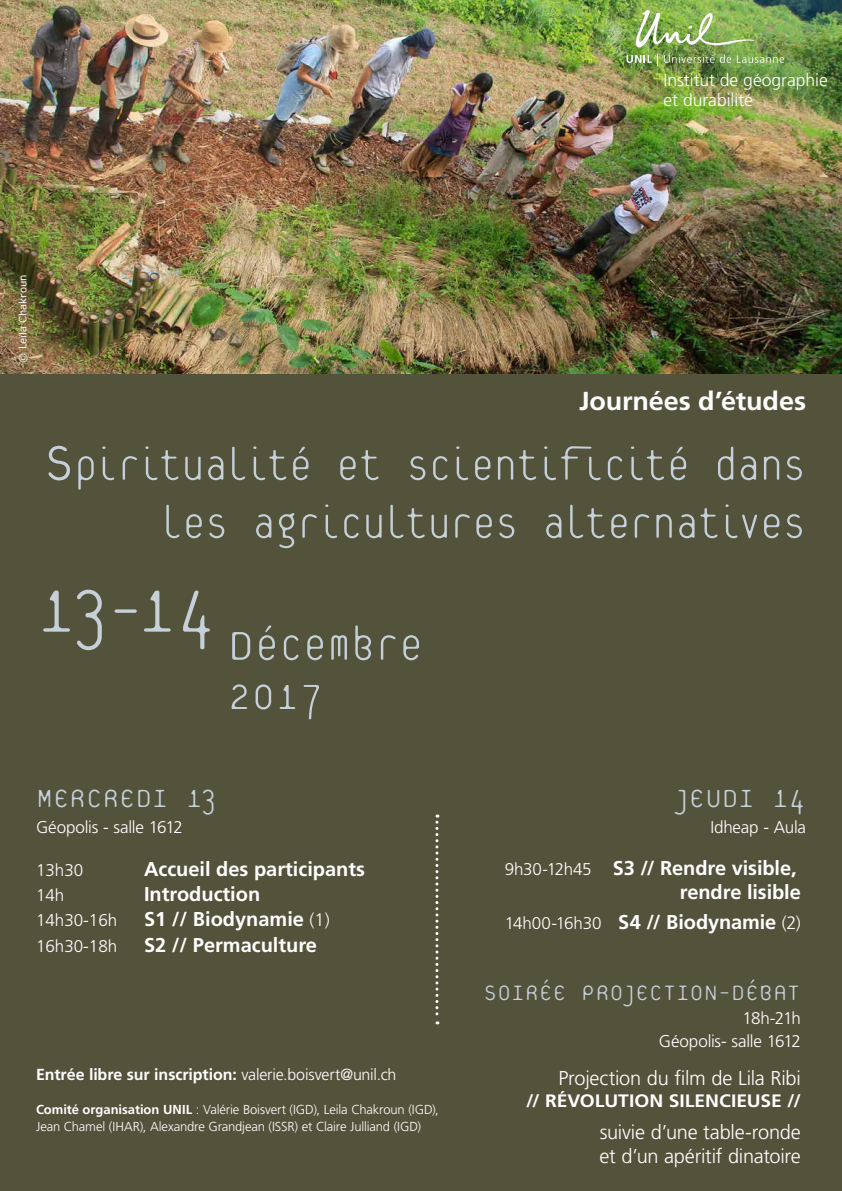
<style>
.page{position:relative;width:842px;height:1191px;background:#fff}
.page>*{position:absolute;margin:0;border:0;box-sizing:border-box;transform-origin:0 0}
.t1{font:100 89px "Platelet";color:#c5d0d8}
.t2{font:100 52px/49.2px "Platelet";color:#c5d0d8}
.t3{font:100 50px/58px "Platelet";letter-spacing:-.025em;color:#c5d0d8;text-align:right}
.t4{font:100 37px "Platelet";letter-spacing:-.015em;color:#c5d0d8}
.t5{font:100 31px "Platelet";letter-spacing:-.015em;color:#c5d0d8}
.t6{font:700 26px "Frutiger LT Std";letter-spacing:-.005em;color:#fff;scale:1.04 1}
.t7{font:700 20px/24px "Frutiger LT Std";color:#fff;text-align:right}
.t8{font:300 20px/24px "Frutiger LT Std";letter-spacing:-.015em;color:#fff}
.t9{font:700 18px "Frutiger LT Std";color:#fff;scale:1.07 1}
.t10{font:300 17.5px/20.1px "Frutiger LT Std";color:#fff}
.t11{font:300 17px/22.7px "Frutiger LT Std";letter-spacing:-.005em;color:#fff;text-align:right}
.t12{font:700 16px "Frutiger LT Std";letter-spacing:-.005em;color:#fff}
.t13{font:300 13px/17px "Frutiger LT Std";letter-spacing:-.01em;color:#fff}
.t14{font:10px "Verdana";color:#fff}
.s1{font-size:72px}
.s2{font-size:60px}
.s3{font-weight:300;font-size:18px}
.s4{font-weight:300}
.s5{font-weight:700}
.s6{font-weight:300;font-size:17px}
</style>
<div class="page">
<img style="left:0;top:0;width:842px;height:374px">
<div style="left:0;top:374px;width:842px;height:817px;background:#53533c"></div>
<svg style="left:435px;top:814px;width:3px;height:210px"></svg>
<img style="left:626px;top:11px;width:158px;height:55px">
<p class="t10" style="left:663px;top:70px;width:166px">Institut de géographie et durabilité</p>
<p class="t14" style="left:16px;top:363px;width:90px;rotate:-90deg">© Leïla Chakroun</p>
<h3 class="t6" style="left:579px;top:386px;width:220px">Journées d’études</h3>
<h3 class="t3" style="left:42px;top:438px;width:765px"><span class="s1">S</span>piritualité et scientificité dans les agricultures alternatives</h3>
<h1 class="t1" style="left:36px;top:570px;width:182px">13-14</h1>
<h2 class="t2" style="left:227px;top:622px;width:197px"><span class="s2">D</span>écembre<br>2017</h2>
<h3 class="t4" style="left:36px;top:781px;width:182px">MERCREDI 13</h3>
<p class="t11" style="left:36px;top:816px;width:148px">Géopolis - salle 1612</p>
<p class="t11" style="left:36px;top:859px;width:49px">13h30</p>
<p class="t7" style="left:144px;top:857px;width:223px">Accueil des participants</p>
<p class="t11" style="left:36px;top:884px;width:30px">14h</p>
<p class="t7" style="left:144px;top:882px;width:118px">Introduction</p>
<p class="t11" style="left:36px;top:909px;width:83px">14h30-16h</p>
<p class="t7" style="left:144px;top:907px;width:187px">S1 // Biodynamie <span class="s3">(1)</span></p>
<p class="t11" style="left:36px;top:934px;width:83px">16h30-18h</p>
<p class="t7" style="left:144px;top:932px;width:175px">S2 // Permaculture</p>
<p class="t12" style="left:36px;top:1065px;width:362px">Entrée libre sur inscription: <span class="s4">valerie.boisvert@unil.ch</span></p>
<p class="t13" style="left:36px;top:1101px;width:404px"><span class="s5">Comité organisation UNIL</span> : Valérie Boisvert (IGD), Leila Chakroun (IGD),<br>Jean Chamel (IHAR), Alexandre Grandjean (ISSR) et Claire Julliand (IGD)</p>
<h3 class="t4" style="left:673px;top:781px;width:135px">JEUDI 14</h3>
<p class="t11" style="left:710px;top:816px;width:97px">Idheap - Aula</p>
<p class="t7" style="left:505px;top:856px;width:298px"><span class="s6">9h30-12h45</span> S3 // Rendre visible, rendre lisible</p>
<p class="t7" style="left:505px;top:910px;width:298px"><span class="s6">14h00-16h30</span> S4 // Biodynamie <span class="s3">(2)</span></p>
<h3 class="t5" style="left:483px;top:978px;width:319px">SOIRÉE PROJECTION-DÉBAT</h3>
<p class="t11" style="left:659px;top:1007px;width:143px">18h-21h<br>Géopolis- salle 1612</p>
<p class="t8" style="left:558px;top:1066px;width:244px">Projection du film de Lila Ribi</p>
<p class="t9" style="left:526px;top:1089px;width:258px">// RÉVOLUTION SILENCIEUSE //</p>
<p class="t8" style="left:599px;top:1120px;width:203px">suivie d’une table-ronde et d’un apéritif dinatoire</p>
</div>
